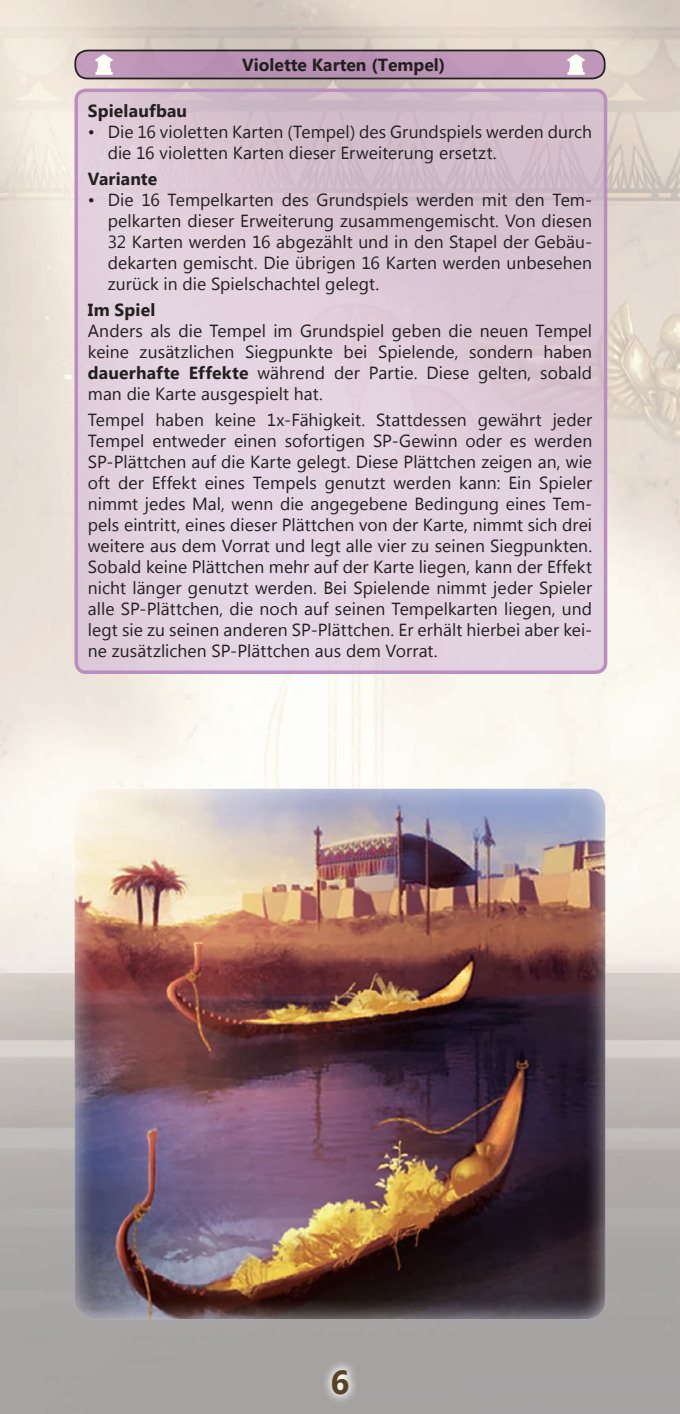
<style>
.page{position:relative;width:680px;height:1414px;background:#fff}
.page>*{position:absolute;margin:0;border:0;box-sizing:border-box;transform-origin:0 0}
.Titre1{font:700 33.25px "Microsoft New Tai Lue";color:#584424}
.t1{font:17.5px/21px "Microsoft New Tai Lue";letter-spacing:.005em;color:#231f20}
.t2{font:700 17.5px "Microsoft New Tai Lue";color:#231f20}
.s1{font-weight:700}
</style>
<div class="page">
<img style="left:0;top:0;width:680px;height:1414px">
<div style="left:75px;top:50px;width:529px;height:28px;background:#bc95b6;border-radius:12px"></div>
<div style="left:74px;top:50px;width:531px;height:29px;border:2px solid #231f20;border-radius:12px"></div>
<img style="left:96px;top:54px;width:17px;height:21px">
<img style="left:567px;top:54px;width:17px;height:21px">
<div style="left:76px;top:90px;width:529px;height:582px;background:linear-gradient(to bottom,#d6c2ce,#e7d8e5);border-radius:10px"></div>
<div style="left:74px;top:89px;width:533px;height:585px;border:4px solid #ba8ec0;border-radius:10px"></div>
<div style="left:73px;top:786px;width:536px;height:534px;background:#fff;opacity:.75"></div>
<svg style="left:321px;top:1359px;width:38px;height:46px"></svg>
<p class="t2" style="left:242px;top:55px;width:205px">Violette Karten (Tempel)</p>
<p class="t2" style="left:88px;top:101px;width:101px">Spielaufbau</p>
<p class="t1" style="left:108px;top:123px;width:486px;text-indent:-20px">• Die 16 violetten Karten (Tempel) des Grundspiels werden durch die 16 violetten Karten dieser Erweiterung ersetzt.</p>
<p class="t2" style="left:88px;top:169px;width:71px">Variante</p>
<p class="t1" style="left:108px;top:191px;width:486px;text-align:justify;text-indent:-20px">• Die 16 Tempelkarten des Grundspiels werden mit den Tem&shy;pelkarten dieser Erweiterung zusammengemischt. Von diesen 32 Karten werden 16 abgezählt und in den Stapel der Gebäu&shy;dekarten gemischt. Die übrigen 16 Karten werden unbesehen zurück in die Spielschachtel gelegt.</p>
<p class="t1" style="left:88px;top:300px;width:506px"><span class="s1">Im Spiel<br></span>Anders als die Tempel im Grundspiel geben die neuen Tempel keine zusätzlichen Siegpunkte bei Spielende, sondern haben <span class="s1">dauerhafte Effekte</span> während der Partie. Diese gelten, sobald man die Karte ausgespielt hat.</p>
<p class="t1" style="left:88px;top:410px;width:506px;text-align:justify">Tempel haben keine 1x-Fähigkeit. Stattdessen gewährt jeder Tempel entweder einen sofortigen SP-Gewinn oder es werden SP-Plättchen auf die Karte gelegt. Diese Plättchen zeigen an, wie oft der Effekt eines Tempels genutzt werden kann: Ein Spieler nimmt jedes Mal, wenn die angegebene Bedingung eines Tem&shy;pels eintritt, eines dieser Plättchen von der Karte, nimmt sich drei weitere aus dem Vorrat und legt alle vier zu seinen Siegpunkten.<br>Sobald keine Plättchen mehr auf der Karte liegen, kann der Effekt nicht länger genutzt werden. Bei Spielende nimmt jeder Spieler alle SP-Plättchen, die noch auf seinen Tempelkarten liegen, und legt sie zu seinen anderen SP-Plättchen. Er erhält hierbei aber kei&shy;ne zusätzlichen SP-Plättchen aus dem Vorrat.</p>
<p class="Titre1" style="left:330px;top:1363px;width:21px">6</p>
</div>
